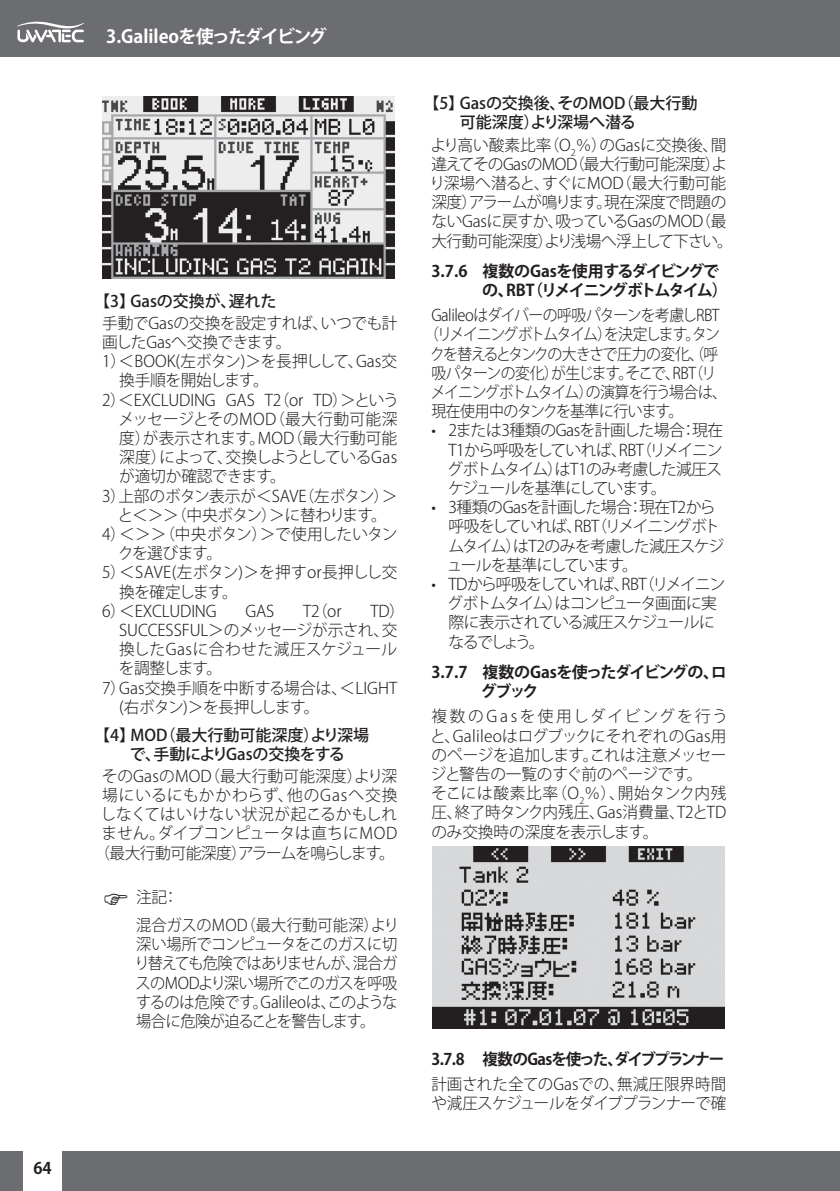
<style>
.page{position:relative;width:840px;height:1191px;background:#fff}
.page>*{position:absolute;margin:0;border:0;box-sizing:border-box;transform-origin:0 0}
.t1{font:700 18px "Koz Go Pro";letter-spacing:-.04em;color:#fff}
.NORMALE{font:300 16px/19.2px "Koz Go Pro";letter-spacing:-.01em;color:#231f20}
.bullet{font:300 16px/19.2px "Koz Go Pro";letter-spacing:-.07em;color:#231f20;text-align:justify}
.NORMALE-2{font:300 16px/19.2px "Koz Go Pro";letter-spacing:-.03em;color:#231f20}
.note{font:300 16px/19.2px "Koz Go Pro";letter-spacing:-.04em;color:#231f20;text-align:justify;scale:.95 1}
.NORMALE-3{font:300 16px/19.2px "Koz Go Pro";letter-spacing:.01em;color:#231f20;text-align:center}
.sottotitolo-2{font:700 16px/19.2px "Koz Go Pro";letter-spacing:-.09em;color:#231f20}
.sottotitolo-3A{font:500 16px/19.2px "Koz Go Pro";color:#231f20}
.bullet-2{font:300 16px/19.2px "Koz Go Pro";letter-spacing:-.05em;color:#231f20}
.bullet-3{font:300 16px "Koz Go Pro";letter-spacing:-.07em;color:#231f20;scale:.93 1}
.NORMALE-4{font:300 16px/19.2px "Koz Go Pro";letter-spacing:-.035em;color:#231f20}
.bullet-4{font:300 16px "Koz Go Pro";letter-spacing:-.03em;color:#231f20;scale:.93 1}
.bullet-5{font:300 16px "Koz Go Pro";letter-spacing:-.1em;color:#231f20;scale:.93 1}
.bullet-6{font:300 16px "Koz Go Pro";letter-spacing:-.09em;color:#231f20;scale:.93 1}
.bullet-7{font:300 16px "Koz Go Pro";letter-spacing:-.035em;color:#231f20;scale:.93 1}
.note-2{font:300 16px "Koz Go Pro";letter-spacing:-.04em;color:#231f20}
</style>
<div class="page">
<hr style="left:839px;top:0;width:1px;height:57px;background:#6c6d70">
<div style="left:62px;top:1151px;width:777px;height:40px;background:#6c6d70"></div>
<hr style="left:839px;top:1151px;width:1px;height:40px;background:#6c6d70">
<div style="left:0;top:1151px;width:23px;height:40px;background:#6c6d70"></div>
<div style="left:0;top:0;width:839px;height:57px;background:#6c6d70"></div>
<svg style="left:17px;top:22px;width:67px;height:20px"></svg>
<img style="left:102px;top:96px;width:292px;height:183px">
<img style="left:432px;top:846px;width:292px;height:183px">
<p class="sottotitolo-2" style="left:33px;top:1159px;width:20px">64</p>
<p class="t1" style="left:106px;top:25px;width:222px">3.Galileoを使ったダイビング</p>
<p class="sottotitolo-3A" style="left:94px;top:292px;width:183px">【3】Gasの交換が、遅れた</p>
<p class="NORMALE" style="left:102px;top:313px;width:296px">手動でGasの交換を設定すれば、いつでも計画したGasへ交換できます。</p>
<p class="NORMALE" style="left:119px;top:352px;width:279px;text-indent:-17px">1）＜BOOK(左ボタン)＞を長押しして、Gas交換手順を開始します。</p>
<p class="NORMALE" style="left:118px;top:390px;width:281px;text-align:justify;text-indent:-16px">2）＜EXCLUDING GAS T2（or TD）＞というメッセージとそのMOD（最大行動可能深度）が表示されます。MOD（最大行動可能深度）によって、交換しようとしているGasが適切か確認できます。</p>
<p class="NORMALE" style="left:102px;top:486px;width:296px;text-align:center">3）上部のボタン表示が＜SAVE（左ボタン）＞と＜＞＞（中央ボタン）＞に替わります。</p>
<p class="NORMALE-4" style="left:118px;top:524px;width:281px;text-indent:-16px">4）＜＞＞（中央ボタン）＞で使用したいタンクを選びます。</p>
<p class="NORMALE" style="left:119px;top:563px;width:279px;text-indent:-17px">5）＜SAVE(左ボタン)＞を押すor長押しし交換を確定します。</p>
<p class="NORMALE" style="left:102px;top:601px;width:116px">6）＜EXCLUDING</p>
<p class="NORMALE" style="left:245px;top:601px;width:30px">GAS</p>
<p class="NORMALE" style="left:303px;top:601px;width:40px">T2（or</p>
<p class="NORMALE" style="left:119px;top:601px;width:287px;text-indent:251px">TD）<br>SUCCESSFUL＞のメッセージが示され、交換したGasに合わせた減圧スケジュールを調整します。</p>
<p class="NORMALE" style="left:119px;top:678px;width:279px;text-indent:-17px">7）Gas交換手順を中断する場合は、＜LIGHT (右ボタン)＞を長押しします。</p>
<p class="sottotitolo-3A" style="left:130px;top:726px;width:241px;text-indent:-35px">【4】MOD（最大行動可能深度）より深場で、手動によりGasの交換をする</p>
<p class="NORMALE-3" style="left:95px;top:766px;width:304px">そのGasのMOD（最大行動可能深度）より深場にいるにもかかわらず、他のGasへ交換しなくてはいけない状況が起こるかもしれません。ダイブコンピュータは直ちにMOD（最大行動可能深度）アラームを鳴らします。</p>
<p class="note-2" style="left:136px;top:887px;width:44px">注記：</p>
<p class="note" style="left:134px;top:915px;width:280px">混合ガスのMOD（最大行動可能深）より深い場所でコンピュータをこのガスに切り替えても危険ではありませんが、混合ガスのMODより深い場所でこのガスを呼吸するのは危険です。Galileoは、このような場合に危険が迫ることを警告します。</p>
<p class="sottotitolo-3A" style="left:459px;top:95px;width:239px;text-indent:-36px">【5】Gasの交換後、そのMOD（最大行動可能深度）より深場へ潜る</p>
<p class="NORMALE-2" style="left:429px;top:135px;width:304px">より高い酸素比率（O<sub>2</sub>％）のGasに交換後、間違えてそのGasのMOD（最大行動可能深度）より深場へ潜ると、すぐにMOD（最大行動可能深度）アラームが鳴ります。現在深度で問題のないGasに戻すか、吸っているGasのMOD（最大行動可能深度）より浅場へ浮上して下さい。</p>
<p class="sottotitolo-2" style="left:482px;top:263px;width:247px;text-indent:-51px">3.7.6 複数のGasを使用するダイビングでの、RBT（リメイニングボトムタイム）</p>
<p class="bullet-4" style="left:431px;top:305px;width:311px">Galileoはダイバーの呼吸パターンを考慮しRBT</p>
<p class="bullet-5" style="left:424px;top:324px;width:319px">（リメイニングボトムタイム）を決定します。タン</p>
<p class="bullet-6" style="left:430px;top:343px;width:311px">クを替えるとタンクの大きさで圧力の変化、（呼</p>
<p class="bullet-3" style="left:431px;top:362px;width:308px">吸パターンの変化）が生じます。そこで、RBT（リ</p>
<p class="bullet-3" style="left:430px;top:382px;width:320px">メイニングボトムタイム）の演算を行う場合は、</p>
<p class="bullet-7" style="left:431px;top:401px;width:272px">現在使用中のタンクを基準に行います。</p>
<p class="bullet" style="left:447px;top:421px;width:277px;text-indent:-16px">• 2または3種類のGasを計画した場合：現在T1から呼吸をしていれば、RBT（リメイニングボトムタイム）はT1のみ考慮した減圧スケジュールを基準にしています。</p>
<p class="bullet-2" style="left:446px;top:498px;width:279px;text-indent:-15px">• 3種類のGasを計画した場合：現在T2から呼吸をしていれば、RBT（リメイニングボトムタイム）はT2のみを考慮した減圧スケジュールを基準にしています。</p>
<p class="bullet" style="left:447px;top:575px;width:279px;text-align:left;text-indent:-16px">• TDから呼吸をしていれば、RBT（リメイニングボトムタイム）はコンピュータ画面に実際に表示されている減圧スケジュールになるでしょう。</p>
<p class="sottotitolo-2" style="left:480px;top:664px;width:247px;text-indent:-50px">3.7.7 複数のGasを使ったダイビングの、ログブック</p>
<p class="NORMALE" style="left:430px;top:707px;width:299px;text-align:justify">複数のGasを使用しダイビングを行うと、GalileoはログブックにそれぞれのGas用のページを追加します。これは注意メッセージと警告の一覧のすぐ前のページです。</p>
<p class="NORMALE" style="left:431px;top:784px;width:297px;text-align:justify">そこには酸素比率（O<sub>2</sub>％）、開始タンク内残圧、終了時タンク内残圧、Gas消費量、T2とTDのみ交換時の深度を表示します。</p>
<p class="sottotitolo-2" style="left:431px;top:1050px;width:294px">3.7.8 複数のGasを使った、ダイブプランナー</p>
<p class="NORMALE" style="left:431px;top:1074px;width:296px">計画された全てのGasでの、無減圧限界時間や減圧スケジュールをダイブプランナーで確</p>
</div>
